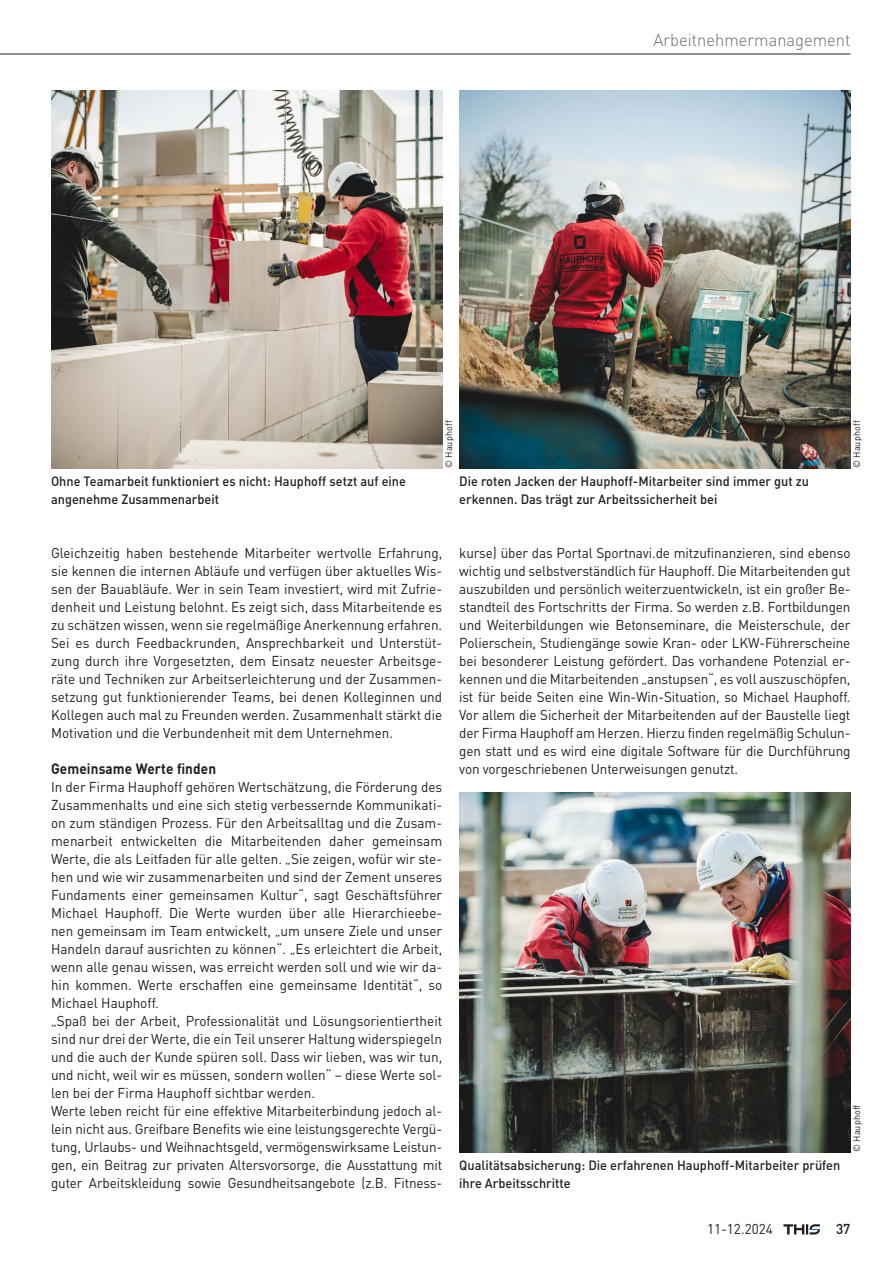
<style>
.page{position:relative;width:893px;height:1263px;background:#fff}
.page>*{position:absolute;margin:0;border:0;box-sizing:border-box;transform-origin:0 0}
.t1{font:300 17.4px "DIN Pro";color:#6c6d70;scale:.95 1}
.t2{font:700 14.85px "DIN Pro";letter-spacing:.01em;color:#231f20;scale:.91 1}
.t3{font:14.1px/18px "DIN Pro";color:#231f20;text-align:justify;scale:.95 1}
.t4{font:500 14.1px "DIN Pro";color:#231f20;scale:.95 1}
.t5{font:500 13.35px/18px "DIN Pro";color:#231f20;scale:.95 1}
.t6{font:9.45px "DIN Pro";letter-spacing:.01em;color:#231f20;scale:.95 1}
</style>
<div class="page">
<hr style="left:0;top:54px;width:850px;height:1px;background:#231f20">
<svg style="left:783px;top:1224px;width:37px;height:10px"></svg>
<img style="left:459px;top:90px;width:391px;height:378px">
<img style="left:51px;top:91px;width:391px;height:377px">
<img style="left:459px;top:792px;width:391px;height:360px">
<p class="t1" style="left:654px;top:28px;width:209px">Arbeitnehmermanagement</p>
<p class="t5" style="left:51px;top:472px;width:375px">Ohne Teamarbeit funktioniert es nicht: Hauphoff setzt auf eine angenehme Zusammenarbeit</p>
<p class="t6" style="left:442px;top:468px;width:51px;rotate:-90deg">© Hauphoff</p>
<p class="t5" style="left:459px;top:472px;width:370px">Die roten Jacken der Hauphoff-Mitarbeiter sind immer gut zu erkennen. Das trägt zur Arbeitssicherheit bei</p>
<p class="t6" style="left:850px;top:468px;width:51px;rotate:-90deg">© Hauphoff</p>
<p class="t3" style="left:51px;top:543px;width:413px">Gleichzeitig haben bestehende Mitarbeiter wertvolle Erfahrung, sie kennen die internen Abläufe und verfügen über aktuelles Wis&shy;sen der Bauabläufe. Wer in sein Team investiert, wird mit Zufrie&shy;denheit und Leistung belohnt. Es zeigt sich, dass Mitarbeitende es zu schätzen wissen, wenn sie regelmäßige Anerkennung erfahren.<br>Sei es durch Feedbackrunden, Ansprechbarkeit und Unterstüt&shy;zung durch ihre Vorgesetzten, dem Einsatz neuester Arbeitsge&shy;räte und Techniken zur Arbeitserleichterung und der Zusammen&shy;setzung gut funktionierender Teams, bei denen Kolleginnen und Kollegen auch mal zu Freunden werden. Zusammenhalt stärkt die Motivation und die Verbundenheit mit dem Unternehmen.</p>
<p class="t2" style="left:51px;top:759px;width:183px">Gemeinsame Werte finden</p>
<p class="t3" style="left:51px;top:777px;width:413px;text-align:left">In der Firma Hauphoff gehören Wertschätzung, die Förderung des Zusammenhalts und eine sich stetig verbessernde Kommunikati&shy;on zum ständigen Prozess. Für den Arbeitsalltag und die Zusam&shy;menarbeit entwickelten die Mitarbeitenden daher gemeinsam Werte, die als Leitfaden für alle gelten. „Sie zeigen, wofür wir ste&shy;hen und wie wir zusammenarbeiten und sind der Zement unseres Fundaments einer gemeinsamen Kultur“, sagt Geschäftsführer Michael Hauphoff. Die Werte wurden über alle Hierarchieebe&shy;nen gemeinsam im Team entwickelt, „um unsere Ziele und unser Handeln darauf ausrichten zu können“. „Es erleichtert die Arbeit, wenn alle genau wissen, was erreicht werden soll und wie wir da&shy;hin kommen. Werte erschaffen eine gemeinsame Identität“, so Michael Hauphoff.<br>„Spaß bei der Arbeit, Professionalität und Lösungsorientiertheit sind nur drei der Werte, die ein Teil unserer Haltung widerspiegeln und die auch der Kunde spüren soll. Dass wir lieben, was wir tun, und nicht, weil wir es müssen, sondern wollen“ – diese Werte sol&shy;len bei der Firma Hauphoff sichtbar werden.<br>Werte leben reicht für eine effektive Mitarbeiterbindung jedoch al&shy;lein nicht aus. Greifbare Benefits wie eine leistungsgerechte Vergü&shy;tung, Urlaubs- und Weihnachtsgeld, vermögenswirksame Leistun&shy;gen, ein Beitrag zur privaten Altersvorsorge, die Ausstattung mit guter Arbeitskleidung sowie Gesundheitsangebote (z.B. Fitness-</p>
<p class="t3" style="left:459px;top:543px;width:413px">kurse) über das Portal Sportnavi.de mitzufinanzieren, sind ebenso wichtig und selbstverständlich für Hauphoff. Die Mitarbeitenden gut auszubilden und persönlich weiterzuentwickeln, ist ein großer Be&shy;standteil des Fortschritts der Firma. So werden z.B. Fortbildungen und Weiterbildungen wie Betonseminare, die Meisterschule, der Polierschein, Studiengänge sowie Kran- oder LKW-Führerscheine bei besonderer Leistung gefördert. Das vorhandene Potenzial er&shy;kennen und die Mitarbeitenden „anstupsen“, es voll auszuschöpfen, ist für beide Seiten eine Win-Win-Situation, so Michael Hauphoff.<br>Vor allem die Sicherheit der Mitarbeitenden auf der Baustelle liegt der Firma Hauphoff am Herzen. Hierzu finden regelmäßig Schulun&shy;gen statt und es wird eine digitale Software für die Durchführung von vorgeschriebenen Unterweisungen genutzt.</p>
<p class="t5" style="left:459px;top:1156px;width:403px">Qualitätsabsicherung: Die erfahrenen Hauphoff-Mitarbeiter prüfen ihre Arbeitsschritte</p>
<p class="t6" style="left:850px;top:1152px;width:51px;rotate:-90deg">© Hauphoff</p>
<p class="t3" style="left:707px;top:1220px;width:71px">11-12.2024</p>
<p class="t4" style="left:836px;top:1220px;width:17px">37</p>
</div>
